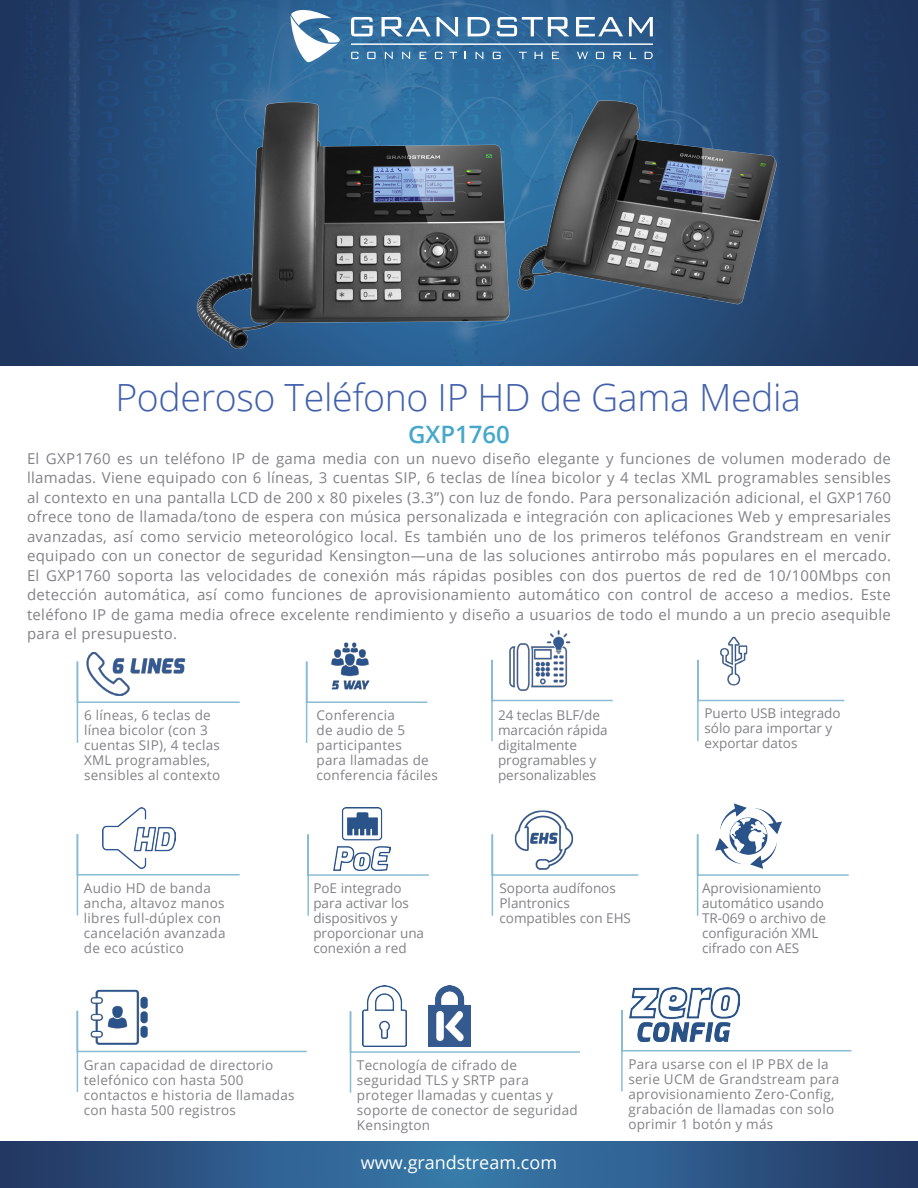
<style>
.page{position:relative;width:918px;height:1188px;background:#fff}
.page>*{position:absolute;margin:0;border:0;box-sizing:border-box;transform-origin:0 0}
.t1{font:300 37.5px "Open Sans";letter-spacing:-.01em;color:#4160ac}
.t2{font:600 24px "Open Sans";color:#46a8ca}
.t3{font:18px "Open Sans";color:#fff}
.t4{font:15px/19.5px "Open Sans";letter-spacing:.02em;color:#808285;text-align:justify}
.t5{font:13.5px/15px "Open Sans";letter-spacing:.02em;color:#808285}
.t6{font:13.5px/15px "Open Sans";color:#808285}
</style>
<div class="page">
<img style="left:0;top:0;width:918px;height:365px">
<img style="left:177px;top:92px;width:398px;height:265px">
<svg style="left:291px;top:10px;width:49px;height:52px"></svg>
<svg style="left:351px;top:17px;width:22px;height:19px"></svg>
<svg style="left:382px;top:17px;width:49px;height:19px"></svg>
<svg style="left:437px;top:17px;width:21px;height:19px"></svg>
<svg style="left:468px;top:17px;width:22px;height:19px"></svg>
<svg style="left:497px;top:17px;width:72px;height:19px"></svg>
<svg style="left:576px;top:17px;width:47px;height:19px"></svg>
<svg style="left:629px;top:17px;width:24px;height:19px"></svg>
<svg style="left:351px;top:52px;width:7px;height:7px"></svg>
<svg style="left:367px;top:52px;width:9px;height:7px"></svg>
<svg style="left:385px;top:52px;width:8px;height:7px"></svg>
<svg style="left:402px;top:52px;width:8px;height:7px"></svg>
<svg style="left:420px;top:52px;width:6px;height:7px"></svg>
<svg style="left:435px;top:52px;width:7px;height:7px"></svg>
<svg style="left:449px;top:52px;width:8px;height:7px"></svg>
<svg style="left:476px;top:52px;width:7px;height:7px"></svg>
<svg style="left:493px;top:52px;width:8px;height:7px"></svg>
<svg style="left:519px;top:52px;width:8px;height:7px"></svg>
<svg style="left:535px;top:52px;width:8px;height:7px"></svg>
<svg style="left:552px;top:52px;width:7px;height:7px"></svg>
<svg style="left:645px;top:52px;width:8px;height:7px"></svg>
<svg style="left:596px;top:52px;width:8px;height:7px"></svg>
<svg style="left:614px;top:52px;width:7px;height:7px"></svg>
<svg style="left:630px;top:52px;width:6px;height:7px"></svg>
<svg style="left:577px;top:52px;width:11px;height:7px"></svg>
<hr style="left:351px;top:44px;width:302px;height:1px;background:#fff">
<img style="left:102px;top:808px;width:73px;height:25px">
<img style="left:332px;top:642px;width:36px;height:18px">
<img style="left:509px;top:630px;width:62px;height:28px">
<img style="left:720px;top:803px;width:61px;height:30px">
<img style="left:86px;top:652px;width:100px;height:8px">
<img style="left:720px;top:636px;width:28px;height:22px">
<img style="left:341px;top:808px;width:42px;height:25px">
<img style="left:516px;top:810px;width:56px;height:23px">
<svg style="left:0;top:1142px;width:918px;height:46px;background:#2d5988"></svg>
<svg style="left:76px;top:660px;width:164px;height:83px"></svg>
<svg style="left:305px;top:660px;width:123px;height:83px"></svg>
<svg style="left:491px;top:658px;width:122px;height:84px"></svg>
<svg style="left:697px;top:658px;width:148px;height:84px"></svg>
<svg style="left:76px;top:833px;width:164px;height:83px"></svg>
<svg style="left:307px;top:833px;width:122px;height:83px"></svg>
<svg style="left:491px;top:833px;width:148px;height:83px"></svg>
<svg style="left:696px;top:833px;width:153px;height:83px"></svg>
<img style="left:481px;top:81px;width:308px;height:242px">
<img style="left:90px;top:989px;width:58px;height:20px">
<svg style="left:76px;top:1009px;width:231px;height:84px"></svg>
<img style="left:630px;top:987px;width:110px;height:22px">
<svg style="left:621px;top:1009px;width:231px;height:83px"></svg>
<img style="left:363px;top:985px;width:43px;height:25px">
<svg style="left:349px;top:1010px;width:231px;height:83px"></svg>
<img style="left:428px;top:985px;width:42px;height:61px">
<h1 class="t1" style="left:115px;top:371px;width:687px">Poderoso Teléfono IP HD de Gama Media</h1>
<h2 class="t2" style="left:408px;top:418px;width:103px">GXP1760</h2>
<p class="t4" style="left:27px;top:448px;width:866px">El GXP1760 es un teléfono IP de gama media con un nuevo diseño elegante y funciones de volumen moderado de llamadas. Viene equipado con 6 líneas, 3 cuentas SIP, 6 teclas de línea bicolor y 4 teclas XML programables sensibles al contexto en una pantalla LCD de 200 x 80 pixeles (3.3’’) con luz de fondo. Para personalización adicional, el GXP1760 ofrece tono de llamada/tono de espera con música personalizada e integración con aplicaciones Web y empresariales avanzadas, así como servicio meteorológico local. Es también uno de los primeros teléfonos Grandstream en venir equipado con un conector de seguridad Kensington—una de las soluciones antirrobo más populares en el mercado.<br>El GXP1760 soporta las velocidades de conexión más rápidas posibles con dos puertos de red de 10/100Mbps con detección automática, así como funciones de aprovisionamiento automático con control de acceso a medios. Este teléfono IP de gama media ofrece excelente rendimiento y diseño a usuarios de todo el mundo a un precio asequible para el presupuesto.</p>
<p class="t5" style="left:84px;top:707px;width:138px">6 líneas, 6 teclas de línea bicolor (con 3 cuentas SIP), 4 teclas<br>XML programables, sensibles al contexto</p>
<p class="t5" style="left:316px;top:707px;width:123px">Conferencia<br>de audio de 5 participantes<br>para llamadas de conferencia fáciles</p>
<p class="t6" style="left:498px;top:707px;width:111px">24 teclas BLF/de marcación rápida digitalmente programables y personalizables</p>
<p class="t6" style="left:704px;top:705px;width:138px">Puerto USB integrado sólo para importar y exportar datos</p>
<p class="t5" style="left:84px;top:880px;width:143px">Audio HD de banda ancha, altavoz manos libres full-dúplex con cancelación avanzada de eco acústico</p>
<p class="t6" style="left:313px;top:880px;width:112px">PoE integrado para activar los dispositivos y proporcionar una conexión a red</p>
<p class="t6" style="left:500px;top:880px;width:133px">Soporta audífonos<br>Plantronics compatibles con EHS</p>
<p class="t6" style="left:702px;top:880px;width:125px">Aprovisionamiento automático usando<br>TR-069 o archivo de configuración XML cifrado con AES</p>
<p class="t5" style="left:84px;top:1057px;width:212px">Gran capacidad de directorio telefónico con hasta 500 contactos e historia de llamadas con hasta 500 registros</p>
<p class="t5" style="left:628px;top:1056px;width:213px">Para usarse con el IP PBX de la serie UCM de Grandstream para aprovisionamiento Zero-Config, grabación de llamadas con solo oprimir 1 botón y más</p>
<p class="t5" style="left:357px;top:1058px;width:222px">Tecnología de cifrado de seguridad TLS y SRTP para proteger llamadas y cuentas y soporte de conector de seguridad<br>Kensington</p>
<p class="t3" style="left:361px;top:1151px;width:198px">www.grandstream.com</p>
</div>
